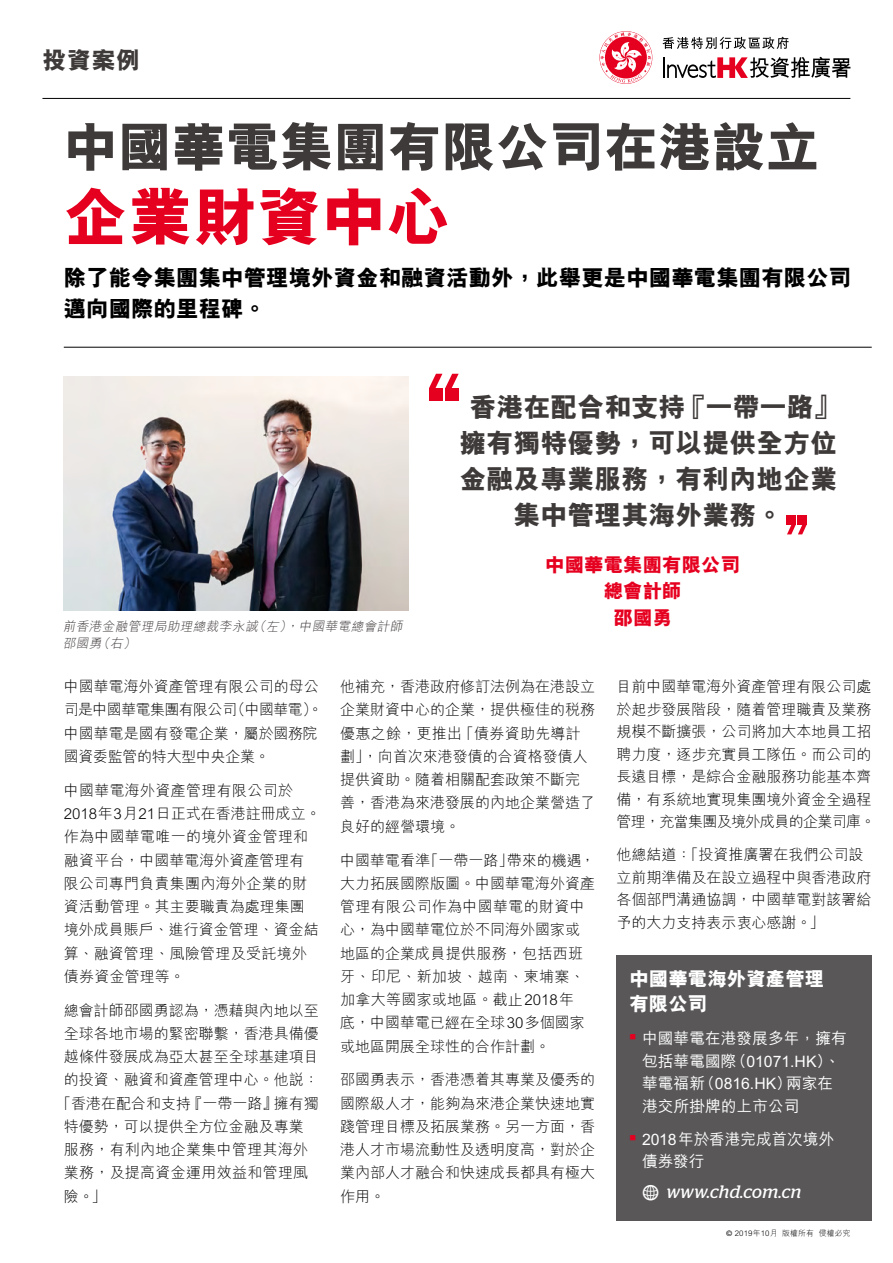
<style>
.page{position:relative;width:893px;height:1263px;background:#fff}
.page>*{position:absolute;margin:0;border:0;box-sizing:border-box;transform-origin:0 0}
.t1{font:800 64.5px "M Hei HK";color:#e60020}
.t2{font:800 54px "M Hei HK";color:#3e3a39}
.t3{font:800 27px/36px "M Hei HK";color:#3e3a39;text-align:center}
.t4{font:800 24px "M Hei HK";color:#3e3a39}
.t5{font:800 22.5px/31.5px "M Hei HK";color:#000}
.t6{font:800 19.5px/26.7px "M Hei HK";color:#e60020;text-align:center}
.t7{font:800 19.5px/25.5px "M Hei HK";color:#fff}
.t8{font:italic 18px "Stag";letter-spacing:.015em;color:#fff}
.t9{font:500 15.75px/22.5px "M Hei HK";color:#fff}
.t10{font:300 15px/23.2px "M Hei HK";color:#000}
.t11{font:300 15px/23.2px "M Hei HK";letter-spacing:.02em;color:#000}
.t12{font:300 15px/23.2px "M Hei HK";letter-spacing:-.02em;color:#000}
.t13{font:italic 300 12.75px/16.5px "M Hei HK";color:#3e3a39}
.t14{font:300 7.8px "M Hei HK";letter-spacing:.02em;color:#000}
.s1{font-family:"Modern Pictograms";font-style:normal;font-size:24px}
.s2{font-family:"Frutiger"}
</style>
<div class="page">
<svg style="left:662px;top:37px;width:127px;height:12px"></svg>
<svg style="left:600px;top:32px;width:51px;height:51px"></svg>
<hr style="left:663px;top:57px;width:2px;height:21px;background:#000">
<svg style="left:667px;top:57px;width:183px;height:21px"></svg>
<hr style="left:42px;top:98px;width:808px;height:1px;background:#000">
<hr style="left:64px;top:347px;width:808px;height:1px;background:#000">
<div style="left:617px;top:955px;width:255px;height:265px;background:#595757"></div>
<img style="left:64px;top:377px;width:344px;height:234px">
<div style="left:798px;top:515px;width:9px;height:9px;background:#e60020"></div>
<div style="left:787px;top:515px;width:9px;height:9px;background:#e60020"></div>
<svg style="left:787px;top:524px;width:20px;height:10px"></svg>
<div style="left:429px;top:388px;width:14px;height:13px;background:#e60020"></div>
<div style="left:445px;top:388px;width:14px;height:13px;background:#e60020"></div>
<svg style="left:429px;top:374px;width:30px;height:14px"></svg>
<h3 class="t4" style="left:43px;top:44px;width:99px">投資案例</h3>
<h2 class="t2" style="left:64px;top:111px;width:758px">中國華電集團有限公司在港設立</h2>
<h1 class="t1" style="left:64px;top:174px;width:389px">企業財資中心</h1>
<h3 class="t5" style="left:64px;top:262px;width:789px">除了能令集團集中管理境外資金和融資活動外，此舉更是中國華電集團有限公司邁向國際的里程碑。</h3>
<p class="t13" style="left:63px;top:618px;width:344px">前香港金融管理局助理總裁李永誠（左），中國華電總會計師邵國勇（右）</p>
<h3 class="t3" style="left:459px;top:389px;width:383px">香港在配合和支持『一帶一路』擁有獨特優勢，可以提供全方位金融及專業服務，有利內地企業集中管理其海外業務。</h3>
<h3 class="t6" style="left:545px;top:551px;width:196px">中國華電集團有限公司總會計師<br>邵國勇</h3>
<p class="t12" style="left:64px;top:674px;width:260px">中國華電海外資產管理有限公司的母公司是中國華電集團有限公司（中國華電）。中國華電是國有發電企業，屬於國務院國資委監管的特大型中央企業。</p>
<p class="t11" style="left:64px;top:778px;width:259px">中國華電海外資產管理有限公司於<br>2018年3月21日正式在香港註冊成立。作為中國華電唯一的境外資金管理和融資平台，中國華電海外資產管理有限公司專門負責集團內海外企業的財資活動管理。其主要職責為處理集團境外成員賬戶、進行資金管理、資金結算、融資管理、風險管理及受託境外債券資金管理等。</p>
<p class="t10" style="left:64px;top:998px;width:256px">總會計師邵國勇認為，憑藉與內地以至</p>
<p class="t10" style="left:64px;top:1021px;width:256px">全球各地市場的緊密聯繫，香港具備優</p>
<p class="t10" style="left:64px;top:1044px;width:256px">越條件發展成為亞太甚至全球基建項目</p>
<p class="t10" style="left:64px;top:1068px;width:256px">的投資、融資和資產管理中心。他說：</p>
<p class="t10" style="left:56px;top:1091px;width:264px">「香港在配合和支持『一帶一路』擁有獨</p>
<p class="t10" style="left:64px;top:1114px;width:241px">特優勢，可以提供全方位金融及專業</p>
<p class="t11" style="left:64px;top:1137px;width:246px">服務，有利內地企業集中管理其海外</p>
<p class="t11" style="left:64px;top:1161px;width:246px">業務，及提高資金運用效益和管理風</p>
<p class="t10" style="left:64px;top:1184px;width:44px">險。」</p>
<p class="t10" style="left:340px;top:674px;width:256px">他補充，香港政府修訂法例為在港設立企業財資中心的企業，提供極佳的稅務優惠之餘，更推出「債券資助先導計劃」，向首次來港發債的合資格發債人提供資助。隨着相關配套政策不斷完善，香港為來港發展的內地企業營造了良好的經營環境。</p>
<p class="t10" style="left:340px;top:848px;width:257px">中國華電看準「一帶一路」帶來的機遇，大力拓展國際版圖。中國華電海外資產管理有限公司作為中國華電的財資中心，為中國華電位於不同海外國家或地區的企業成員提供服務，包括西班牙、印尼、新加坡、越南、柬埔寨、加拿大等國家或地區。截止2018年<br>底，中國華電已經在全球30多個國家或地區開展全球性的合作計劃。</p>
<p class="t10" style="left:340px;top:1068px;width:256px;text-align:justify">邵國勇表示，香港憑着其專業及優秀的國際級人才，能夠為來港企業快速地實踐管理目標及拓展業務。另一方面，香港人才市場流動性及透明度高，對於企業內部人才融合和快速成長都具有極大作用。</p>
<p class="t10" style="left:617px;top:675px;width:260px;line-height:22.5px">目前中國華電海外資產管理有限公司處於起步發展階段，隨着管理職責及業務規模不斷擴張，公司將加大本地員工招聘力度，逐步充實員工隊伍。而公司的長遠目標，是綜合金融服務功能基本齊備，有系統地實現集團境外資金全過程管理，充當集團及境外成員的企業司庫。</p>
<p class="t10" style="left:617px;top:843px;width:256px;line-height:22.5px">他總結道：「投資推廣署在我們公司設立前期準備及在設立過程中與香港政府各個部門溝通協調，中國華電對該署給予的大力支持表示衷心感謝。」</p>
<h3 class="t7" style="left:629px;top:966px;width:196px">中國華電海外資產管理有限公司</h3>
<p class="t9" style="left:642px;top:1026px;width:206px;text-indent:-13px"><sup>■</sup> 中國華電在港發展多年，擁有包括華電國際（01071.HK）、華電福新（0816.HK）兩家在港交所掛牌的上市公司</p>
<p class="t9" style="left:642px;top:1126px;width:194px;text-indent:-13px"><sup>■</sup> 2018年於香港完成首次境外債券發行</p>
<p class="t8" style="left:641px;top:1181px;width:161px"><span class="s1">w</span> www.chd.com.cn</p>
<p class="t14" style="left:726px;top:1227px;width:126px"><span class="s2">©</span> 2019年10月 版權所有 侵權必究</p>
</div>
